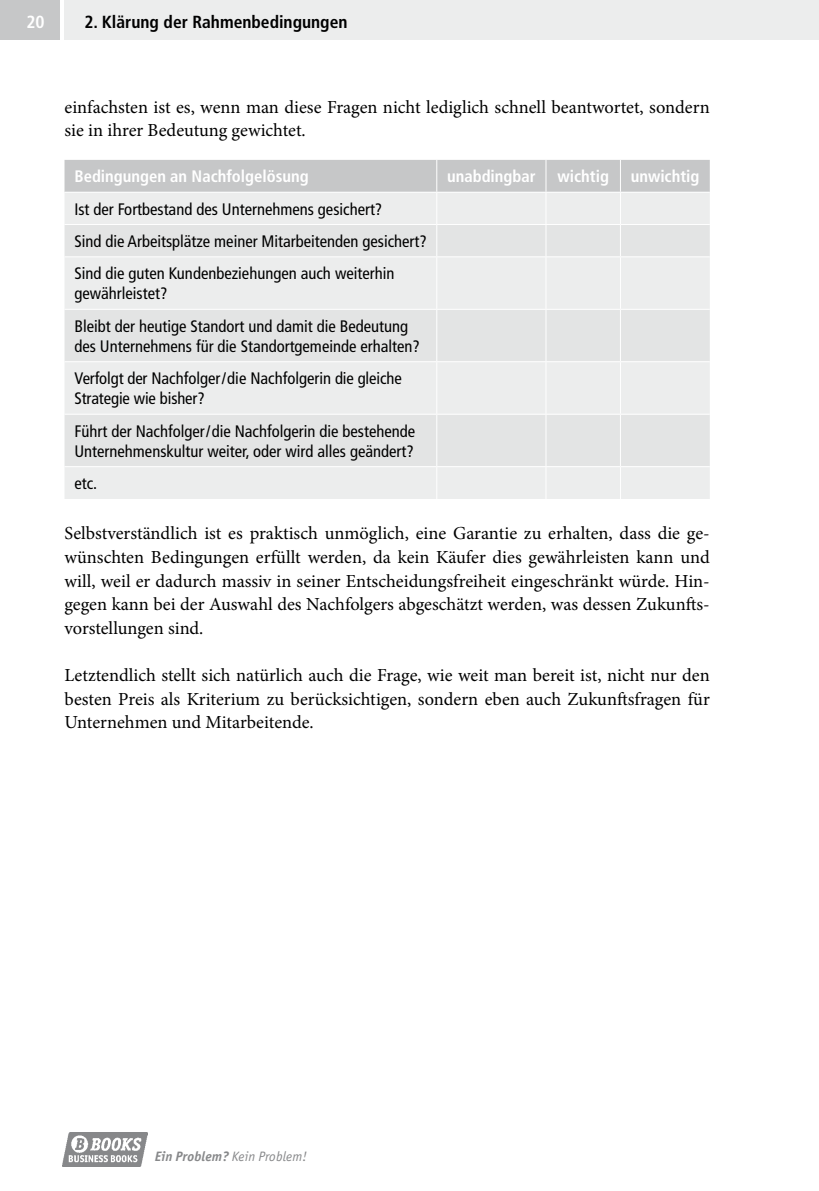
<style>
.page{position:relative;width:819px;height:1191px;background:#fff}
.page>*{position:absolute;margin:0;border:0;box-sizing:border-box;transform-origin:0 0}
.t1{font:18.38px/23.6px "Minion Pro";color:#000;text-align:justify}
.t2{font:700 condensed 17.5px "Frutiger";color:#000}
.t3{font:700 condensed 17.5px "Frutiger";color:#fff}
.t4{font:condensed 16.62px/32.4px "Frutiger";color:#000}
.t5{font:700 condensed 16.62px "Frutiger";color:#fff}
.t6{font:13.65px "ITC Officina Sans OS It";letter-spacing:.01em;color:#87888a}
.s1{font-family:"ITC Officina Sans OS Bd It"}
</style>
<div class="page">
<div style="left:0;top:0;width:60px;height:40px;background:#c6c7c8"></div>
<div style="left:64px;top:0;width:755px;height:40px;background:#eceded"></div>
<img style="left:62px;top:1132px;width:86px;height:34px">
<div style="left:64px;top:160px;width:645px;height:32px;background:#c6c7c8"></div>
<div style="left:65px;top:193px;width:644px;height:306px;background:#eceded"></div>
<svg style="left:64px;top:225px;width:645px;height:241px;background:#e7e8e8"></svg>
<hr style="left:436px;top:160px;width:1px;height:32px;background:#fff">
<hr style="left:545px;top:160px;width:1px;height:32px;background:#fff">
<hr style="left:620px;top:160px;width:1px;height:32px;background:#fff">
<hr style="left:436px;top:193px;width:1px;height:31px;background:#fff">
<hr style="left:545px;top:193px;width:1px;height:31px;background:#fff">
<hr style="left:620px;top:193px;width:1px;height:31px;background:#fff">
<hr style="left:64px;top:224px;width:373px;height:1px;background:#fff">
<hr style="left:437px;top:224px;width:109px;height:1px;background:#fff">
<hr style="left:436px;top:225px;width:1px;height:31px;background:#fff">
<hr style="left:546px;top:224px;width:74px;height:1px;background:#fff">
<hr style="left:545px;top:225px;width:1px;height:31px;background:#fff">
<hr style="left:620px;top:224px;width:89px;height:1px;background:#fff">
<hr style="left:620px;top:225px;width:1px;height:31px;background:#fff">
<hr style="left:64px;top:256px;width:373px;height:1px;background:#fff">
<hr style="left:437px;top:256px;width:109px;height:1px;background:#fff">
<hr style="left:436px;top:257px;width:1px;height:52px;background:#fff">
<hr style="left:546px;top:256px;width:74px;height:1px;background:#fff">
<hr style="left:545px;top:257px;width:1px;height:52px;background:#fff">
<hr style="left:620px;top:256px;width:89px;height:1px;background:#fff">
<hr style="left:620px;top:257px;width:1px;height:52px;background:#fff">
<hr style="left:64px;top:309px;width:373px;height:1px;background:#fff">
<hr style="left:437px;top:309px;width:109px;height:1px;background:#fff">
<hr style="left:436px;top:310px;width:1px;height:51px;background:#fff">
<hr style="left:546px;top:309px;width:74px;height:1px;background:#fff">
<hr style="left:545px;top:310px;width:1px;height:51px;background:#fff">
<hr style="left:620px;top:309px;width:89px;height:1px;background:#fff">
<hr style="left:620px;top:310px;width:1px;height:51px;background:#fff">
<hr style="left:64px;top:361px;width:373px;height:1px;background:#fff">
<hr style="left:437px;top:361px;width:109px;height:1px;background:#fff">
<hr style="left:436px;top:362px;width:1px;height:52px;background:#fff">
<hr style="left:546px;top:361px;width:74px;height:1px;background:#fff">
<hr style="left:545px;top:362px;width:1px;height:52px;background:#fff">
<hr style="left:620px;top:361px;width:89px;height:1px;background:#fff">
<hr style="left:620px;top:362px;width:1px;height:52px;background:#fff">
<hr style="left:64px;top:414px;width:373px;height:1px;background:#fff">
<hr style="left:437px;top:414px;width:109px;height:1px;background:#fff">
<hr style="left:436px;top:415px;width:1px;height:51px;background:#fff">
<hr style="left:546px;top:414px;width:74px;height:1px;background:#fff">
<hr style="left:545px;top:415px;width:1px;height:51px;background:#fff">
<hr style="left:620px;top:414px;width:89px;height:1px;background:#fff">
<hr style="left:620px;top:415px;width:1px;height:51px;background:#fff">
<hr style="left:64px;top:466px;width:373px;height:1px;background:#fff">
<hr style="left:437px;top:466px;width:109px;height:1px;background:#fff">
<hr style="left:436px;top:467px;width:1px;height:32px;background:#fff">
<hr style="left:546px;top:466px;width:74px;height:1px;background:#fff">
<hr style="left:545px;top:467px;width:1px;height:32px;background:#fff">
<hr style="left:620px;top:466px;width:89px;height:1px;background:#fff">
<hr style="left:620px;top:467px;width:1px;height:32px;background:#fff">
<p class="t3" style="left:26px;top:12px;width:20px">20</p>
<p class="t2" style="left:84px;top:12px;width:265px">2. Klärung der Rahmenbedingungen</p>
<p class="t1" style="left:64px;top:95px;width:646px">einfachsten ist es, wenn man diese Fragen nicht lediglich schnell beantwortet, sondern sie in ihrer Bedeutung gewichtet.</p>
<p class="t5" style="left:74px;top:167px;width:236px">Bedingungen an Nachfolgelösung</p>
<p class="t5" style="left:447px;top:167px;width:90px">unabdingbar</p>
<p class="t5" style="left:557px;top:167px;width:53px">wichtig</p>
<p class="t5" style="left:630px;top:167px;width:70px">unwichtig</p>
<p class="t4" style="left:74px;top:193px;width:354px">Ist der Fortbestand des Unternehmens gesichert?<br>Sind die Arbeitsplätze meiner Mitarbeitenden gesichert?<br>Sind die guten Kundenbeziehungen auch weiterhin</p>
<p class="t4" style="left:74px;top:277px;width:335px">gewährleistet?<br>Bleibt der heutige Standort und damit die Bedeutung</p>
<p class="t4" style="left:74px;top:330px;width:347px">des Unternehmens für die Standortgemeinde erhalten?<br>Verfolgt der Nachfolger/die Nachfolgerin die gleiche</p>
<p class="t4" style="left:74px;top:382px;width:342px">Strategie wie bisher?<br>Führt der Nachfolger/die Nachfolgerin die bestehende</p>
<p class="t4" style="left:74px;top:435px;width:341px">Unternehmenskultur weiter, oder wird alles geändert? etc.</p>
<p class="t1" style="left:64px;top:521px;width:646px">Selbstverständlich ist es praktisch unmöglich, eine Garantie zu erhalten, dass die ge&shy;wünschten Bedingungen erfüllt werden, da kein Käufer dies gewährleisten kann und will, weil er dadurch massiv in seiner Entscheidungsfreiheit eingeschränkt würde. Hin&shy;gegen kann bei der Auswahl des Nachfolgers abgeschätzt werden, was dessen Zukunfts&shy;vorstellungen sind.</p>
<p class="t1" style="left:64px;top:663px;width:646px">Letztendlich stellt sich natürlich auch die Frage, wie weit man bereit ist, nicht nur den besten Preis als Kriterium zu berücksichtigen, sondern eben auch Zukunftsfragen für Unternehmen und Mitarbeitende.</p>
<p class="t6" style="left:155px;top:1148px;width:154px"><span class="s1">Ein Problem?</span> Kein Problem!</p>
</div>
